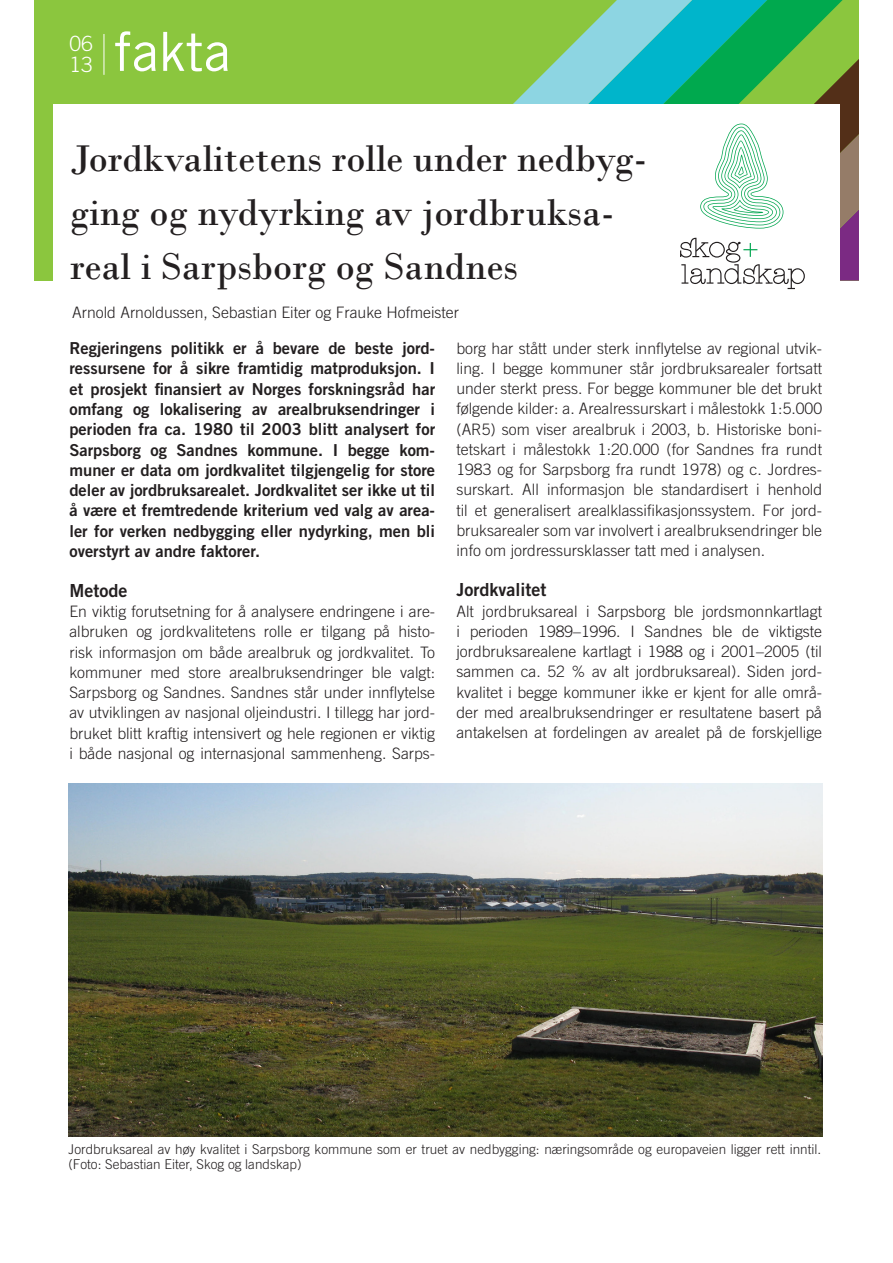
<style>
.page{position:relative;width:893px;height:1263px;background:#fff}
.page>*{position:absolute;margin:0;border:0;box-sizing:border-box;transform-origin:0 0}
.t1{font:54px "Trade Gothic LT Std";color:#fff}
.t2{font:39px/54px "Bodoni";color:#231f20}
.t3{font:300 21px "Trade Gothic LT Std";color:#fff}
.Brød{font:18px "Trade Gothic LT Std Bd 2";color:#231f20}
.Stikktittel{font:18px "Trade Gothic LT Std Bd 2";color:#231f20}
.Brød-2{font:16.5px/20.2px "Trade Gothic LT Std Bd 2";color:#231f20;text-align:justify}
.Brød-3{font:300 15.75px/20.2px "Trade Gothic LT Std";color:#231f20;text-align:justify}
.Default{font:300 15.75px "Trade Gothic LT Std";color:#231f20}
.Brød-4{font:300 13.5px/15px "Trade Gothic LT Std";color:#231f20}
</style>
<div class="page">
<div style="left:34px;top:0;width:825px;height:281px;background:#8bc63e"></div>
<svg style="left:843px;top:59px;width:16px;height:65px"></svg>
<svg style="left:692px;top:0;width:151px;height:124px;fill:#00ab4e"></svg>
<svg style="left:513px;top:0;width:179px;height:104px"></svg>
<hr style="left:104px;top:34px;width:1px;height:41px;background:#fff">
<div style="left:53px;top:104px;width:787px;height:213px;background:#fff"></div>
<svg style="left:680px;top:124px;width:179px;height:165px"></svg>
<img style="left:68px;top:783px;width:754px;height:353px">
<p class="t3" style="left:70px;top:31px;width:25px">06</p>
<p class="t3" style="left:70px;top:52px;width:25px">13</p>
<p class="t1" style="left:114px;top:19px;width:118px">fakta</p>
<p class="t2" style="left:70px;top:131px;width:578px">Jordkvalitetens rolle under nedbyg&shy;ging og nydyrking av jordbruksa&shy;real i Sarpsborg og Sandnes</p>
<p class="Default" style="left:72px;top:303px;width:388px">Arnold Arnoldussen, Sebastian Eiter og Frauke Hofmeister</p>
<p class="Brød-2" style="left:69px;top:338px;width:367px">Regjeringens politikk er å bevare de beste jord&shy;ressursene for å sikre framtidig matproduksjon. I et prosjekt finansiert av Norges forskningsråd har omfang og lokalisering av arealbruksendringer i perioden fra ca. 1980 til 2003 blitt analysert for Sarpsborg og Sandnes kommune. I begge kom&shy;muner er data om jordkvalitet tilgjengelig for store deler av jordbruksarealet. Jordkvalitet ser ikke ut til å være et fremtredende kriterium ved valg av area&shy;ler for verken nedbygging eller nydyrking, men bli overstyrt av andre faktorer.</p>
<p class="Stikktittel" style="left:69px;top:579px;width:59px">Metode</p>
<p class="Brød-3" style="left:69px;top:601px;width:367px">En viktig forutsetning for å analysere endringene i are&shy;albruken og jordkvalitetens rolle er tilgang på histo&shy;risk informasjon om både arealbruk og jordkvalitet. To kommuner med store arealbruksendringer ble valgt:<br>Sarpsborg og Sandnes. Sandnes står under innflytelse av utviklingen av nasjonal oljeindustri. I tillegg har jord&shy;bruket blitt kraftig intensivert og hele regionen er viktig i både nasjonal og internasjonal sammenheng. Sarps-</p>
<p class="Brød-3" style="left:456px;top:338px;width:367px">borg har stått under sterk innflytelse av regional utvik&shy;ling. I begge kommuner står jordbruksarealer fortsatt under sterkt press. For begge kommuner ble det brukt følgende kilder: a. Arealressurskart i målestokk 1:5.000 (AR5) som viser arealbruk i 2003, b. Historiske boni&shy;tetskart i målestokk 1:20.000 (for Sandnes fra rundt 1983 og for Sarpsborg fra rundt 1978) og c. Jordres&shy;surskart. All informasjon ble standardisert i henhold til et generalisert arealklassifikasjonssystem. For jord&shy;bruksarealer som var involvert i arealbruksendringer ble info om jordressursklasser tatt med i analysen.</p>
<p class="Brød" style="left:456px;top:579px;width:91px">Jordkvalitet</p>
<p class="Brød-3" style="left:456px;top:601px;width:367px">Alt jordbruksareal i Sarpsborg ble jordsmonnkartlagt i perioden 1989–1996. I Sandnes ble de viktigste jordbruksarealene kartlagt i 1988 og i 2001–2005 (til sammen ca. 52 % av alt jordbruksareal). Siden jord&shy;kvalitet i begge kommuner ikke er kjent for alle områ&shy;der med arealbruksendringer er resultatene basert på antakelsen at fordelingen av arealet på de forskjellige</p>
<p class="Brød-4" style="left:68px;top:1141px;width:754px">Jordbruksareal av høy kvalitet i Sarpsborg kommune som er truet av nedbygging: næringsområde og europaveien ligger rett inntil. (Foto: Sebastian Eiter, Skog og landskap)</p>
</div>
